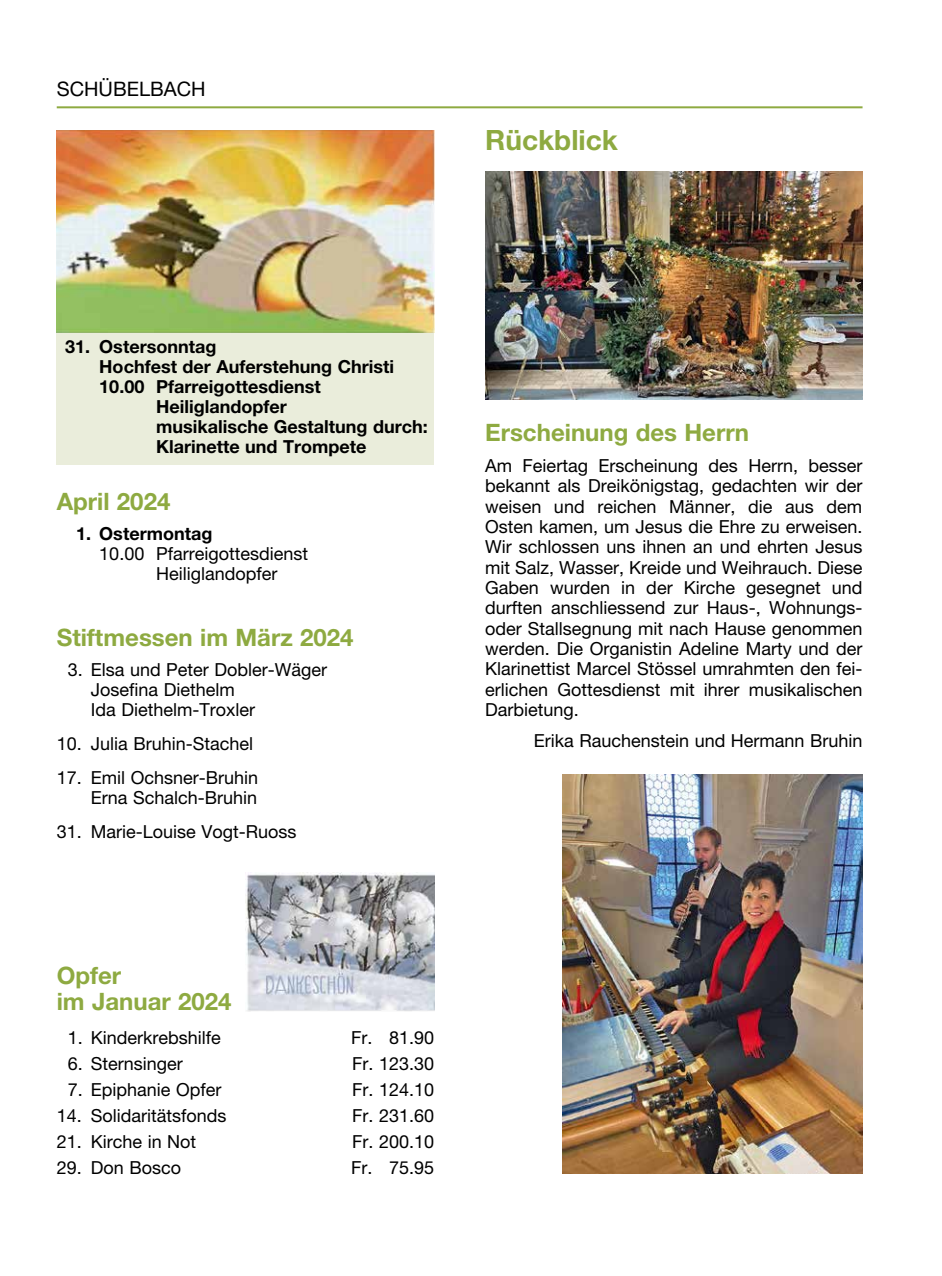
<style>
.page{position:relative;width:942px;height:1276px;background:#fff}
.page>*{position:absolute;margin:0;border:0;box-sizing:border-box;transform-origin:0 0}
.t1{font:700 28px "Helvetica Neue LT Pro";color:#8eaa41}
.t2{font:700 24px/26px "Helvetica Neue LT Pro";color:#8eaa41}
.t3{font:20px "Helvetica Neue LT Pro";color:#000}
.t4{font:18px/20.4px "Helvetica Neue LT Pro";color:#000}
.t5{font:700 18px "Helvetica Neue LT Pro";color:#000}
</style>
<div class="page">
<hr style="left:57px;top:106px;width:805px;height:2px;background:#8eaa41">
<div style="left:57px;top:332px;width:377px;height:32px;background:#eaeddb"></div>
<div style="left:57px;top:352px;width:377px;height:32px;background:#eaeddb"></div>
<div style="left:57px;top:372px;width:377px;height:32px;background:#eaeddb"></div>
<div style="left:57px;top:392px;width:377px;height:32px;background:#eaeddb"></div>
<div style="left:57px;top:412px;width:377px;height:32px;background:#eaeddb"></div>
<div style="left:57px;top:432px;width:377px;height:32px;background:#eaeddb"></div>
<img style="left:57px;top:130px;width:377px;height:203px">
<img style="left:245px;top:872px;width:189px;height:139px">
<img style="left:485px;top:172px;width:377px;height:227px">
<img style="left:562px;top:774px;width:300px;height:400px">
<p class="t3" style="left:57px;top:77px;width:150px">SCHÜBELBACH</p>
<h1 class="t1" style="left:485px;top:123px;width:134px">Rückblick</h1>
<p class="t5" style="left:65px;top:336px;width:153px">31. Ostersonntag</p>
<p class="t5" style="left:99px;top:356px;width:296px">Hochfest der Auferstehung Christi</p>
<p class="t5" style="left:99px;top:376px;width:223px">10.00 Pfarreigottesdienst</p>
<p class="t5" style="left:156px;top:396px;width:132px">Heiliglandopfer</p>
<p class="t5" style="left:156px;top:416px;width:273px">musikalische Gestaltung durch:</p>
<p class="t5" style="left:156px;top:436px;width:212px">Klarinette und Trompete</p>
<h2 class="t2" style="left:57px;top:487px;width:115px">April 2024</h2>
<p class="t5" style="left:76px;top:522px;width:137px">1. Ostermontag</p>
<p class="t4" style="left:156px;top:543px;width:153px;text-indent:-57px">10.00 Pfarreigottesdienst<br>Heiliglandopfer</p>
<h2 class="t2" style="left:57px;top:623px;width:298px">Stiftmessen im März 2024</h2>
<p class="t4" style="left:91px;top:659px;width:238px;text-indent:-23px">3. Elsa und Peter Dobler-Wäger<br>Josefina Diethelm<br>Ida Diethelm-Troxler</p>
<p class="t4" style="left:57px;top:733px;width:198px">10. Julia Bruhin-Stachel</p>
<p class="t4" style="left:57px;top:767px;width:203px;text-align:right">17. Emil Ochsner-Bruhin<br>Erna Schalch-Bruhin</p>
<p class="t4" style="left:57px;top:821px;width:241px">31. Marie-Louise Vogt-Ruoss</p>
<h2 class="t2" style="left:57px;top:961px;width:176px">Opfer<br>im Januar 2024</h2>
<p class="t4" style="left:68px;top:1027px;width:155px">1. Kinderkrebshilfe</p>
<p class="t4" style="left:351px;top:1027px;width:84px">Fr. 81.90</p>
<p class="t4" style="left:68px;top:1053px;width:117px">6. Sternsinger</p>
<p class="t4" style="left:352px;top:1053px;width:83px">Fr. 123.30</p>
<p class="t4" style="left:68px;top:1079px;width:155px">7. Epiphanie Opfer</p>
<p class="t4" style="left:352px;top:1079px;width:83px">Fr. 124.10</p>
<p class="t4" style="left:57px;top:1105px;width:171px">14. Solidaritätsfonds</p>
<p class="t4" style="left:352px;top:1105px;width:83px">Fr. 231.60</p>
<p class="t4" style="left:57px;top:1131px;width:141px">21. Kirche in Not</p>
<p class="t4" style="left:352px;top:1131px;width:83px">Fr. 200.10</p>
<p class="t4" style="left:57px;top:1157px;width:126px">29. Don Bosco</p>
<p class="t4" style="left:351px;top:1157px;width:84px">Fr. 75.95</p>
<h2 class="t2" style="left:485px;top:419px;width:265px">Erscheinung des Herrn</h2>
<p class="t4" style="left:485px;top:455px;width:379px;text-align:justify">Am Feiertag Erscheinung des Herrn, besser bekannt als Dreikönigstag, gedachten wir der weisen und reichen Männer, die aus dem Osten kamen, um Jesus die Ehre zu erweisen.<br>Wir schlossen uns ihnen an und ehrten Jesus mit Salz, Wasser, Kreide und Weihrauch. Diese Gaben wurden in der Kirche gesegnet und durften anschliessend zur Haus-, Wohnungs&shy;oder Stallsegnung mit nach Hause genommen werden. Die Organistin Adeline Marty und der Klarinettist Marcel Stössel umrahmten den fei&shy;erlichen Gottesdienst mit ihrer musikalischen Darbietung.</p>
<p class="t4" style="left:533px;top:730px;width:330px">Erika Rauchenstein und Hermann Bruhin</p>
</div>
